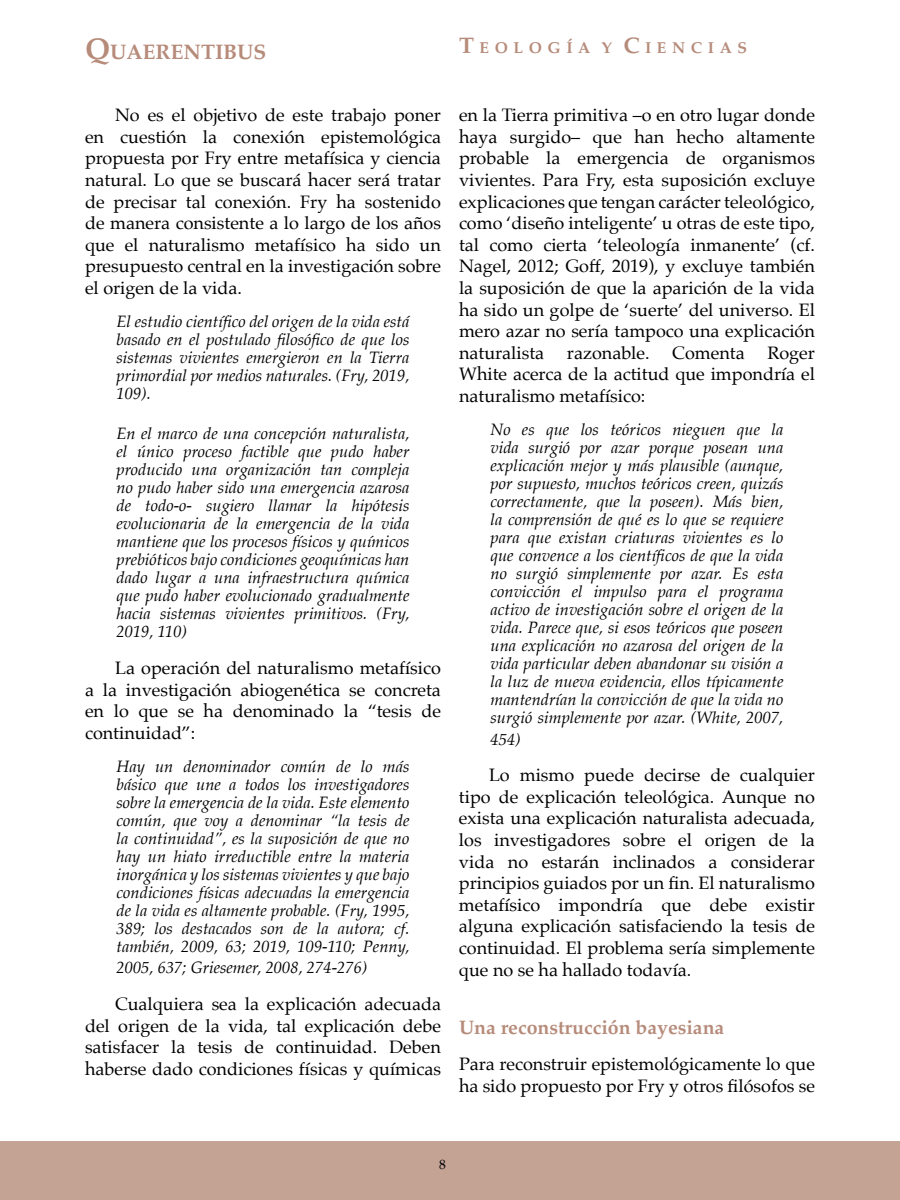
<style>
.page{position:relative;width:900px;height:1200px;background:#fff}
.page>*{position:absolute;margin:0;border:0;box-sizing:border-box;transform-origin:0 0}
.t1{font:700 21px "Palatino";color:#b68b7a}
.t2{font:700 19.5px "Palatino";color:#b68b7a}
.t3{font:18px/21.6px "Palatino";color:#000001;text-align:justify}
.t4{font:italic 16.5px/18px "Palatino";color:#000001;text-align:justify}
.t5{font:700 15.75px "Palatino";letter-spacing:.355em;color:#b68b7a}
.t6{font:13.5px "Palatino";color:#000001}
.s1{font-size:30px}
.s2{font-size:22.5px}
</style>
<div class="page">
<div style="left:0;top:1142px;width:900px;height:58px;background:#c4a294"></div>
<p class="t1" style="left:85px;top:34px;width:183px"><span class="s1">Q</span>UAERENTIBUS</p>
<p class="t3" style="left:85px;top:104px;width:357px;text-indent:30px">No es el objetivo de este trabajo poner en cuestión la conexión epistemológica propuesta por Fry entre metafísica y ciencia natural. Lo que se buscará hacer será tratar de precisar tal conexión. Fry ha sostenido de manera consistente a lo largo de los años que el naturalismo metafísico ha sido un presupuesto central en la investigación sobre el origen de la vida.</p>
<p class="t4" style="left:117px;top:312px;width:294px">El estudio científico del origen de la vida está basado en el postulado filosófico de que los sistemas vivientes emergieron en la Tierra primordial por medios naturales. (Fry, 2019, 109).</p>
<p class="t4" style="left:117px;top:425px;width:294px">En el marco de una concepción naturalista, el único proceso factible que pudo haber producido una organización tan compleja no pudo haber sido una emergencia azarosa de todo-o- sugiero llamar la hipótesis evolucionaria de la emergencia de la vida mantiene que los procesos físicos y químicos prebióticos bajo condiciones geoquímicas han dado lugar a una infraestructura química que pudo haber evolucionado gradualmente hacia sistemas vivientes primitivos. (Fry, 2019, 110)</p>
<p class="t3" style="left:85px;top:657px;width:357px;text-indent:30px">La operación del naturalismo metafísico a la investigación abiogenética se concreta en lo que se ha denominado la “tesis de continuidad”:</p>
<p class="t4" style="left:117px;top:757px;width:294px">Hay un denominador común de lo más básico que une a todos los investigadores sobre la emergencia de la vida. Este elemento común, que voy a denominar “la tesis de la continuidad”, es la suposición de que no hay un hiato irreductible entre la materia inorgánica y los sistemas vivientes y que bajo condiciones físicas adecuadas la emergencia de la vida es altamente probable. (Fry, 1995, 389; los destacados son de la autora; cf. también, 2009, 63; 2019, 109-110; Penny,</p>
<p class="t4" style="left:117px;top:959px;width:252px">2005, 637; Griesemer, 2008, 274-276)</p>
<p class="t3" style="left:85px;top:993px;width:357px;text-indent:30px">Cualquiera sea la explicación adecuada del origen de la vida, tal explicación debe satisfacer la tesis de continuidad. Deben haberse dado condiciones físicas y químicas</p>
<p class="t5" style="left:459px;top:34px;width:290px"><span class="s2">T</span> EOLOGÍA Y <span class="s2">C</span> IENCIAS</p>
<p class="t3" style="left:459px;top:104px;width:357px">en la Tierra primitiva –o en otro lugar donde haya surgido– que han hecho altamente probable la emergencia de organismos vivientes. Para Fry, esta suposición excluye explicaciones que tengan carácter teleológico, como ‘diseño inteligente’ u otras de este tipo, tal como cierta ‘teleología inmanente’ (cf.<br>Nagel, 2012; Goff, 2019), y excluye también la suposición de que la aparición de la vida ha sido un golpe de ‘suerte’ del universo. El mero azar no sería tampoco una explicación naturalista</p>
<p class="t3" style="left:567px;top:342px;width:84px">razonable.</p>
<p class="t3" style="left:672px;top:342px;width:74px">Comenta</p>
<p class="t3" style="left:459px;top:342px;width:357px;text-indent:308px">Roger White acerca de la actitud que impondría el naturalismo metafísico:</p>
<p class="t4" style="left:490px;top:420px;width:294px">No es que los teóricos nieguen que la vida surgió por azar porque posean una explicación mejor y más plausible (aunque, por supuesto, muchos teóricos creen, quizás correctamente, que la poseen). Más bien, la comprensión de qué es lo que se requiere para que existan criaturas vivientes es lo que convence a los científicos de que la vida no surgió simplemente por azar. Es esta convicción el impulso para el programa activo de investigación sobre el origen de la vida. Parece que, si esos teóricos que poseen una explicación no azarosa del origen de la vida particular deben abandonar su visión a la luz de nueva evidencia, ellos típicamente mantendrían la convicción de que la vida no surgió simplemente por azar. (White, 2007,</p>
<p class="t4" style="left:490px;top:730px;width:32px">454)</p>
<p class="t3" style="left:459px;top:764px;width:357px;text-indent:30px">Lo mismo puede decirse de cualquier tipo de explicación teleológica. Aunque no exista una explicación naturalista adecuada, los investigadores sobre el origen de la vida no estarán inclinados a considerar principios guiados por un fin. El naturalismo metafísico impondría que debe existir alguna explicación satisfaciendo la tesis de continuidad. El problema sería simplemente que no se ha hallado todavía.</p>
<p class="t2" style="left:459px;top:1010px;width:267px">Una reconstrucción bayesiana</p>
<p class="t3" style="left:459px;top:1053px;width:357px">Para reconstruir epistemológicamente lo que ha sido propuesto por Fry y otros filósofos se</p>
<p class="t6" style="left:439px;top:1153px;width:8px">8</p>
</div>
